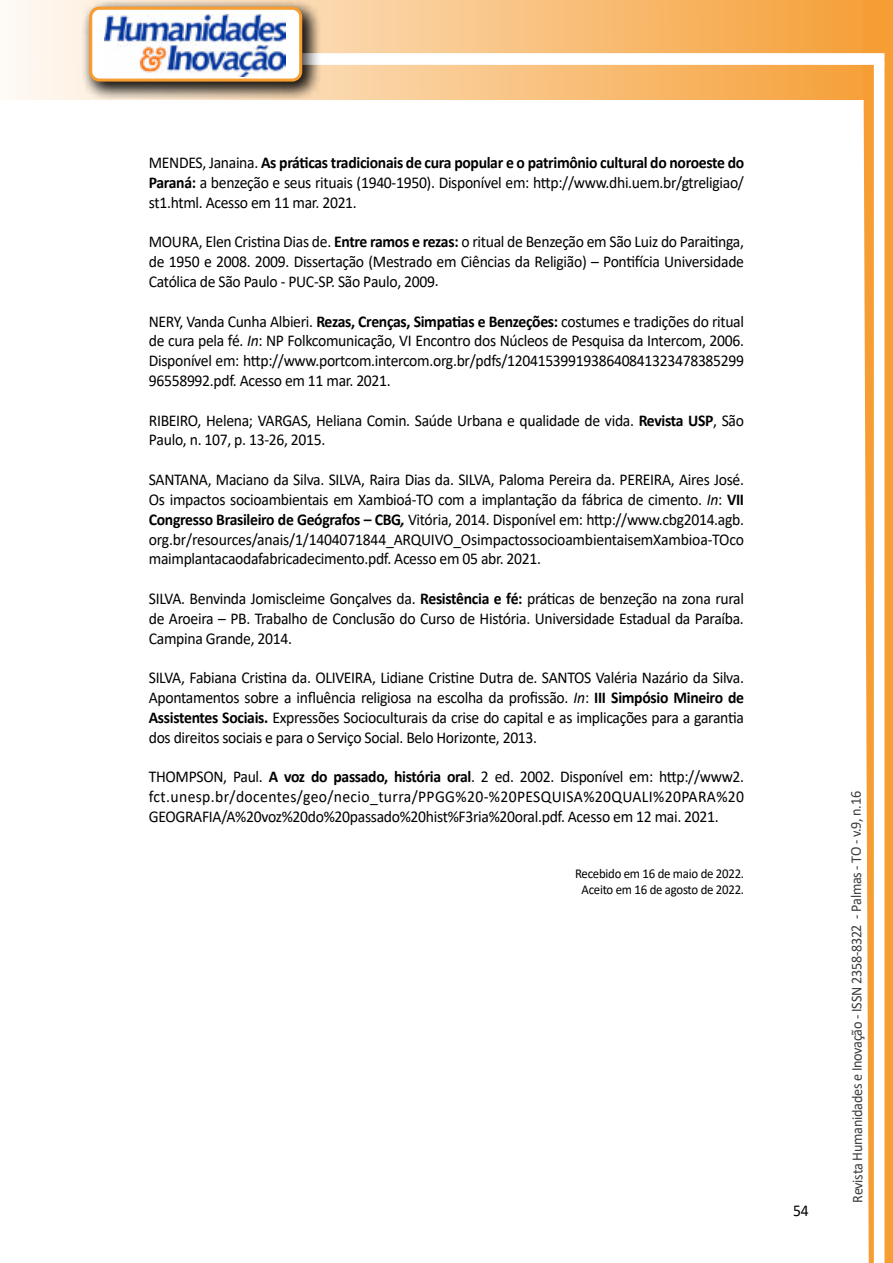
<style>
.page{position:relative;width:893px;height:1263px;background:#fff}
.page>*{position:absolute;margin:0;border:0;box-sizing:border-box;transform-origin:0 0}
.t1{font:16.5px/19.8px "Calibri";letter-spacing:-.02em;color:#000;text-align:justify;scale:.95 1}
.t2{font:15px "Calibri";letter-spacing:-.025em;color:#3c3c3b;scale:.95 1}
.t3{font:13.5px/16.2px "Calibri";letter-spacing:-.02em;color:#000;text-align:center;scale:.95 1}
.s1{font-weight:700}
.s2{font-style:italic}
.s3{font-weight:700;font-style:italic}
</style>
<div class="page">
<svg style="left:5px;top:0;width:858px;height:100px;background:#f9c484"></svg>
<div style="left:302px;top:53px;width:582px;height:12px;background:#fff;border:2px solid #fff"></div>
<svg style="left:863px;top:0;width:30px;height:1263px"></svg>
<div style="left:81px;top:0;width:241px;height:102px;background:#000;opacity:.75"></div>
<div style="left:91px;top:8px;width:210px;height:72px;background:#fff;border-radius:9px"></div>
<img style="left:104px;top:14px;width:181px;height:62px">
<div style="left:89px;top:7px;width:213px;height:75px;border:3px solid #f69e34;border-radius:9px"></div>
<p class="t1" style="left:149px;top:152px;width:628px">MENDES, Janaina. <span class="s1">As práticas tradicionais de cura popular e o patrimônio cultural do noroeste do Paraná:</span> a benzeção e seus rituais (1940-1950). Disponível em: http://www.dhi.uem.br/gtreligiao/ st1.html. Acesso em 11 mar. 2021.</p>
<p class="t1" style="left:149px;top:232px;width:628px">MOURA, Elen Cristina Dias de. <span class="s1">Entre ramos e rezas:</span> o ritual de Benzeção em São Luiz do Paraitinga, de 1950 e 2008. 2009. Dissertação (Mestrado em Ciências da Religião) – Pontifícia Universidade Católica de São Paulo - PUC-SP. São Paulo, 2009.</p>
<p class="t1" style="left:149px;top:311px;width:628px">NERY, Vanda Cunha Albieri. <span class="s1">Rezas, Crenças, Simpatias e Benzeções:</span> costumes e tradições do ritual de cura pela fé. <span class="s2">In</span>: NP Folkcomunicação, VI Encontro dos Núcleos de Pesquisa da Intercom, 2006.<br>Disponível em: http://www.portcom.intercom.org.br/pdfs/1204153991938640841323478385299<br>96558992.pdf. Acesso em 11 mar. 2021.</p>
<p class="t1" style="left:149px;top:410px;width:628px">RIBEIRO, Helena; VARGAS, Heliana Comin. Saúde Urbana e qualidade de vida. <span class="s1">Revista USP</span>, São<br>Paulo, n. 107, p. 13-26, 2015.</p>
<p class="t1" style="left:149px;top:469px;width:628px">SANTANA, Maciano da Silva. SILVA, Raira Dias da. SILVA, Paloma Pereira da. PEREIRA, Aires José.<br>Os impactos socioambientais em Xambioá-TO com a implantação da fábrica de cimento. <span class="s2">In</span>: <span class="s1">VII Congresso Brasileiro de Geógrafos – CBG</span><span class="s3">,</span> Vitória, 2014. Disponível em: http://www.cbg2014.agb. org.br/resources/anais/1/1404071844_ARQUIVO_OsimpactossocioambientaisemXambioa-TOco maimplantacaodafabricadecimento.pdf. Acesso em 05 abr. 2021.</p>
<p class="t1" style="left:149px;top:588px;width:628px">SILVA. Benvinda Jomiscleime Gonçalves da. <span class="s1">Resistência e fé:</span> práticas de benzeção na zona rural de Aroeira – PB. Trabalho de Conclusão do Curso de História. Universidade Estadual da Paraíba.<br>Campina Grande, 2014.</p>
<p class="t1" style="left:149px;top:667px;width:628px">SILVA, Fabiana Cristina da. OLIVEIRA, Lidiane Cristine Dutra de. SANTOS Valéria Nazário da Silva.<br>Apontamentos sobre a influência religiosa na escolha da profissão. <span class="s2">In</span>: <span class="s1">III Simpósio Mineiro de Assistentes Sociais.</span> Expressões Socioculturais da crise do capital e as implicações para a garantia dos direitos sociais e para o Serviço Social. Belo Horizonte, 2013.</p>
<p class="t1" style="left:149px;top:766px;width:628px">THOMPSON, Paul. <span class="s1">A voz do passado, história oral</span>. 2 ed. 2002. Disponível em: http://www2. fct.unesp.br/docentes/geo/necio_turra/PPGG%20-%20PESQUISA%20QUALI%20PARA%20<br>GEOGRAFIA/A%20voz%20do%20passado%20hist%F3ria%20oral.pdf. Acesso em 12 mai. 2021.</p>
<p class="t3" style="left:575px;top:865px;width:179px">Recebido em 16 de maio de 2022.<br>Aceito em 16 de agosto de 2022.</p>
<p class="t1" style="left:793px;top:1200px;width:18px">54</p>
<p class="t2" style="left:846px;top:1203px;width:435px;rotate:-90deg">Revista Humanidades e Inovação - ISSN 2358-8322 - Palmas - TO - v.9, n.16</p>
</div>
